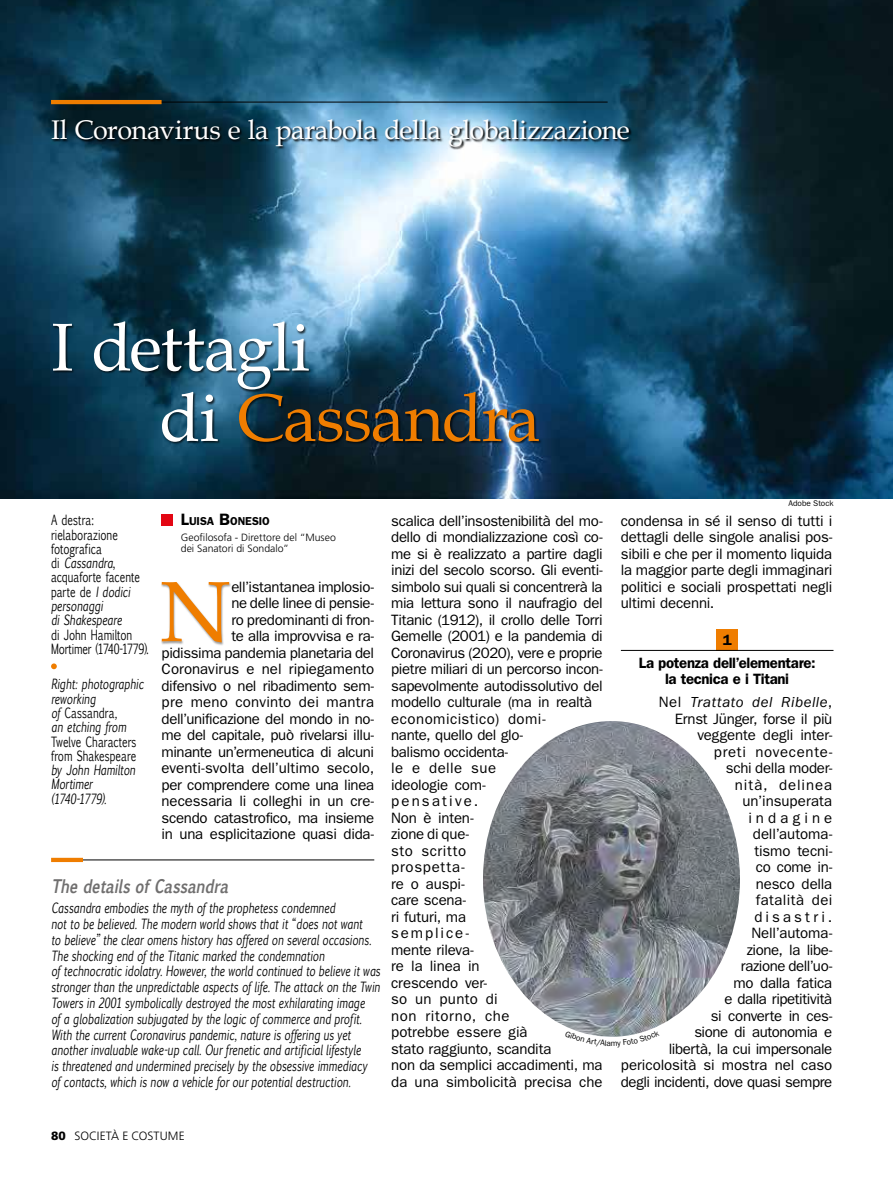
<style>
.page{position:relative;width:893px;height:1191px;background:#fff}
.page>*{position:absolute;margin:0;border:0;box-sizing:border-box;transform-origin:0 0}
.t1{font:85.5px "Book Antiqua";color:#ef7d00}
.t2{font:67.5px/70.5px "Book Antiqua";letter-spacing:-.015em;color:#fff}
.t3{font:27px "Book Antiqua";letter-spacing:-.015em;color:#fff}
.t4{font:italic 700 18px "Euphemia UCAS";color:#706f6f;scale:.8 1}
.t5{font:15px/16.5px "ITC Franklin Gothic Std";letter-spacing:-.015em;color:#000;text-align:right}
.t6{font:600 15px/16.5px "ITC Franklin Gothic Std";letter-spacing:-.02em;color:#000;text-align:center}
.t7{font:italic 13.5px/15.8px "Euphemia UCAS";letter-spacing:.005em;color:#000;scale:.75 1}
.t8{font:13.5px/14.2px "Euphemia UCAS";color:#000;scale:.75 1}
.t9{font:300 12px "Frutiger LT Std";letter-spacing:.01em;color:#000}
.t10{font:600 11.55px "ITC Franklin Gothic Std";letter-spacing:-.005em;color:#000}
.t11{font:300 10.5px/11.2px "Frutiger LT Std";color:#000}
.t12{font:8.25px "ITC Franklin Gothic Std";color:#000}
.s1{color:#ef7d00}
.s2{font-style:italic}
.s3{font-style:normal}
.s4{font-size:16.5px}
.s5{font-weight:900}
</style>
<div class="page">
<img style="left:0;top:0;width:893px;height:498px">
<div style="left:52px;top:321px;width:490px;height:123px;background:#000;opacity:.75"></div>
<img style="left:51px;top:119px;width:582px;height:31px">
<div style="left:162px;top:514px;width:11px;height:11px;background:#e30613"></div>
<hr style="left:62px;top:102px;width:546px;height:1px;background:#000">
<hr style="left:51px;top:100px;width:111px;height:4px;background:#ef7d00">
<hr style="left:63px;top:859px;width:311px;height:1px;background:#000">
<div style="left:51px;top:857px;width:32px;height:5px;background:#ef7d00"></div>
<div style="left:161px;top:582px;width:71px;height:64px;background:#000;opacity:.4"></div>
<div style="left:717px;top:629px;width:21px;height:22px;background:#ef7d00"></div>
<hr style="left:621px;top:650px;width:212px;height:1px;background:#000">
<img style="left:483px;top:721px;width:257px;height:309px">
<svg style="left:51px;top:663px;width:6px;height:6px"></svg>
<svg style="left:574px;top:1030px;width:75px;height:7px"></svg>
<h3 class="t3" style="left:51px;top:113px;width:580px">Il Coronavirus e la parabola della globalizzazione</h3>
<h2 class="t2" style="left:159px;top:312px;width:383px;text-indent:-108px">I dettagli<br>di <span class="s1">Cassandra</span></h2>
<p class="t8" style="left:51px;top:513px;width:120px">A destra: rielaborazione fotografica<br>di <span class="s2">Cassandra</span>, acquaforte facente parte de <span class="s2">I dodici personaggi<br>di Shakespeare</span></p>
<p class="t8" style="left:51px;top:627px;width:132px">di John Hamilton<br>Mortimer (1740-1779).</p>
<p class="t7" style="left:51px;top:677px;width:125px;line-height:14.2px">Right: photographic reworking<br>of <span class="s3">Cassandra</span>,<br>an etching from</p>
<p class="t8" style="left:51px;top:734px;width:115px">Twelve Characters from Shakespeare</p>
<p class="t7" style="left:51px;top:763px;width:114px;line-height:14.2px">by John Hamilton<br>Mortimer (1740-1779).</p>
<p class="t10" style="left:181px;top:514px;width:91px"><span class="s4">L</span>UISA <span class="s4">B</span>ONESIO</p>
<p class="t11" style="left:181px;top:532px;width:157px">Geofilosofa - Direttore del “Museo dei Sanatori di Sondalo”</p>
<p class="t5" style="left:162px;top:578px;width:214px">ell’istantanea implosio-<br>ne delle linee di pensie-<br>ro predominanti di fron-<br>te alla improvvisa e ra-<br>pidissima pandemia planetaria del<br>Coronavirus e nel ripiegamento difensivo o nel ribadimento sem&shy;pre meno convinto dei mantra dell’unificazione del mondo in no&shy;me del capitale, può rivelarsi illu&shy;minante un’ermeneutica di alcuni eventi-svolta dell’ultimo secolo, per comprendere come una linea necessaria li colleghi in un cre&shy;scendo catastrofico, ma insieme in una esplicitazione quasi dida-</p>
<h1 class="t1" style="left:160px;top:559px;width:73px">N</h1>
<p class="t4" style="left:51px;top:873px;width:229px">ThedetailsofCassandra</p>
<p class="t7" style="left:51px;top:900px;width:441px">Cassandra embodies the myth of the prophetess condemned<br>not to be believed. The modern world shows that it “does not want<br>to believe” the clear omens history has offered on several occasions.<br>The shocking end of the Titanic marked the condemnation<br>of technocratic idolatry. However, the world continued to believe it was stronger than the unpredictable aspects of life. The attack on the Twin Towers in 2001 symbolically destroyed the most exhilarating image<br>of a globalization subjugated by the logic of commerce and profit.<br>With the current Coronavirus pandemic, nature is offering us yet another invaluable wake-up call. Our frenetic and artificial lifestyle<br>is threatened and undermined precisely by the obsessive immediacy<br>of contacts, which is now a vehicle for our potential destruction.</p>
<p class="t5" style="left:391px;top:512px;width:213px;text-align:left">scalica dell’insostenibilità del mo&shy;dello di mondializzazione così co&shy;me si è realizzato a partire dagli inizi del secolo scorso. Gli eventi&shy;simbolo sui quali si concentrerà la mia lettura sono il naufragio del<br>Titanic (1912), il crollo delle Torri<br>Gemelle (2001) e la pandemia di<br>Coronavirus (2020), vere e proprie pietre miliari di un percorso incon&shy;sapevolmente autodissolutivo del modello culturale (ma in realtà economicistico) domi-<br>nante, quello del glo-<br>balismo occidenta-<br>le e delle sue<br>ideologie com-<br>pensative.<br>Non è inten-<br>zione di que-<br>sto scritto<br>prospetta-<br>re o auspi-<br>care scena-<br>ri futuri, ma<br>semplice-<br>mente rileva-<br>re la linea in<br>crescendo ver-<br>so un punto di<br>non ritorno, che<br>potrebbe essere già<br>stato raggiunto, scandita<br>non da semplici accadimenti, ma da una simbolicità precisa che</p>
<p class="t9" style="left:51px;top:1129px;width:135px"><span class="s5">80</span> SOCIETÀ E COSTUME</p>
<p class="t12" style="left:788px;top:498px;width:46px">Adobe Stock</p>
<p class="t5" style="left:621px;top:512px;width:213px;text-align:justify">condensa in sé il senso di tutti i dettagli delle singole analisi pos&shy;sibili e che per il momento liquida la maggior parte degli immaginari politici e sociali prospettati negli ultimi decenni.</p>
<p class="t6" style="left:723px;top:632px;width:10px">1</p>
<p class="t6" style="left:639px;top:654px;width:178px">La potenza dell’elementare: la tecnica e i Titani</p>
<p class="t5" style="left:621px;top:694px;width:213px">Nel <span class="s2">Trattato del Ribelle</span>,<br>Ernst Jünger, forse il più veggente degli inter-<br>preti novecente-<br>schi della moder-<br>nità, delinea<br>un’insuperata<br>indagine<br>dell’automa-<br>tismo tecni-<br>co come in-<br>nesco della<br>fatalità dei<br>disastri.<br>Nell’automa-<br>zione, la libe-<br>razione dell’uo-<br>mo dalla fatica<br>e dalla ripetitività<br>si converte in ces-<br>sione di autonomia e<br>libertà, la cui impersonale pericolosità si mostra nel caso degli incidenti, dove quasi sempre</p>
</div>
